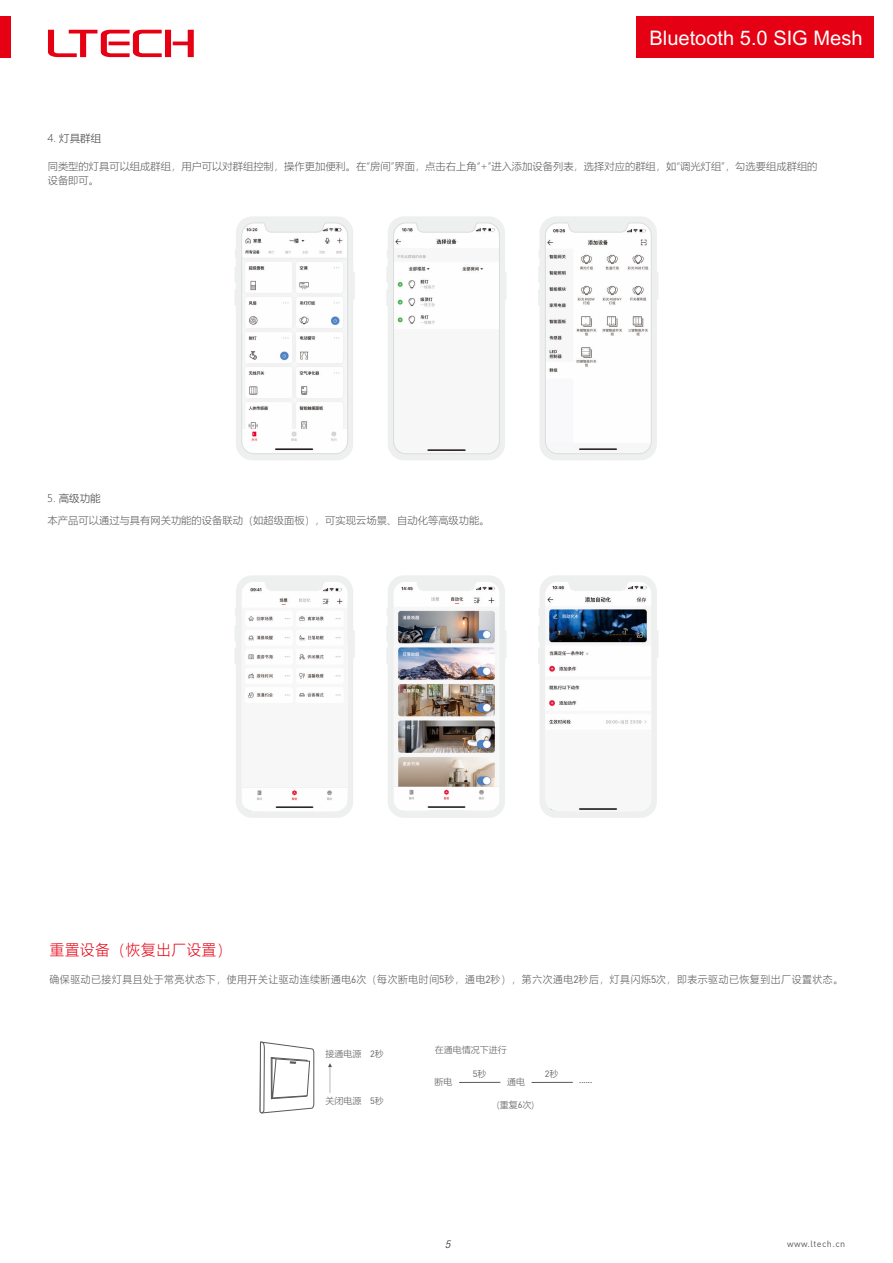
<style>
.page{position:relative;width:893px;height:1263px;background:#fff}
.page>*{position:absolute;margin:0;border:0;box-sizing:border-box;transform-origin:0 0}
.t1{font:20.1px "Arial Unicode MS";color:#fff}
.t2{font:300 15px "Microsoft Ya Hei";letter-spacing:.06em;color:#e60013;scale:.96 1}
.t3{font:italic 300 condensed 10.65px "Helvetica Neue LT";color:#231916}
.t4{font:300 10.5px "Microsoft Ya Hei";color:#3e3a39}
.t5{font:300 10.35px/14.2px "Microsoft Ya Hei";color:#595857}
.t6{font:300 10.35px "Microsoft Ya Hei";letter-spacing:.06em;color:#595857;scale:.96 1}
.t7{font:300 9px "Microsoft Ya Hei";color:#595857}
.t8{font:9px "DIN Pro";letter-spacing:.05em;color:#595857}
.t9{font:9px "Microsoft Ya Hei";color:#595857}
.s1{font-family:"DIN Pro";font-weight:400}
.s2{font-family:"Microsoft Ya Hei";font-weight:300}
</style>
<div class="page">
<svg style="left:48px;top:30px;width:146px;height:27px"></svg>
<div style="left:1px;top:17px;width:10px;height:41px;background:#e60013"></div>
<div style="left:637px;top:16px;width:237px;height:42px;background:#e60013"></div>
<svg style="left:386px;top:216px;width:121px;height:244px"></svg>
<svg style="left:538px;top:216px;width:120px;height:244px"></svg>
<svg style="left:235px;top:216px;width:120px;height:244px"></svg>
<svg style="left:538px;top:575px;width:120px;height:243px"></svg>
<img style="left:546px;top:582px;width:105px;height:229px">
<svg style="left:386px;top:575px;width:121px;height:243px"></svg>
<img style="left:394px;top:583px;width:105px;height:227px">
<svg style="left:235px;top:575px;width:120px;height:243px"></svg>
<img style="left:242px;top:583px;width:105px;height:227px">
<svg style="left:260px;top:1041px;width:54px;height:73px"></svg>
<svg style="left:328px;top:1063px;width:4px;height:30px"></svg>
<hr style="left:459px;top:1082px;width:41px;height:1px;background:#595857">
<hr style="left:532px;top:1082px;width:41px;height:1px;background:#595857">
<h1 class="t1" style="left:650px;top:30px;width:214px">Bluetooth 5.0 SIG Mesh</h1>
<p class="t4" style="left:48px;top:134px;width:55px">4. 灯具群组</p>
<p class="t5" style="left:48px;top:160px;width:771px">同类型的灯具可以组成群组，用户可以对群组控制，操作更加便利。在“房间”界面，点击右上角“+”进入添加设备列表，选择对应的群组，如“调光灯组”，勾选要组成群组的设备即可。</p>
<p class="t4" style="left:47px;top:494px;width:55px">5. 高级功能</p>
<p class="t5" style="left:48px;top:513px;width:444px">本产品可以通过与具有网关功能的设备联动（如超级面板），可实现云场景、自动化等高级功能。</p>
<h2 class="t2" style="left:50px;top:943px;width:191px">重置设备（恢复出厂设置）</h2>
<p class="t6" style="left:50px;top:974px;width:828px">确保驱动已接灯具且处于常亮状态下，使用开关让驱动连续断通电<span class="s1">6</span>次（每次断电时间<span class="s1">5</span>秒，通电<span class="s1">2</span>秒），第六次通电<span class="s1">2</span>秒后，灯具闪烁<span class="s1">5</span>次，即表示驱动已恢复到出厂设置状态。</p>
<p class="t7" style="left:325px;top:1050px;width:37px">接通电源</p>
<p class="t7" style="left:325px;top:1097px;width:37px">关闭电源</p>
<p class="t7" style="left:435px;top:1045px;width:73px">在通电情况下进行</p>
<p class="t8" style="left:370px;top:1050px;width:15px">2<span class="s2">秒</span></p>
<p class="t8" style="left:370px;top:1097px;width:15px">5<span class="s2">秒</span></p>
<p class="t7" style="left:497px;top:1101px;width:39px">(重复<span class="s1">6</span>次)</p>
<p class="t8" style="left:473px;top:1070px;width:15px">5<span class="s2">秒</span></p>
<p class="t8" style="left:545px;top:1070px;width:15px">2<span class="s2">秒</span></p>
<p class="t7" style="left:434px;top:1078px;width:19px">断电</p>
<p class="t7" style="left:507px;top:1078px;width:19px">通电</p>
<p class="t9" style="left:579px;top:1075px;width:15px">......</p>
<p class="t3" style="left:445px;top:1238px;width:7px">5</p>
<p class="t8" style="left:787px;top:1240px;width:60px">www.ltech.cn</p>
</div>
